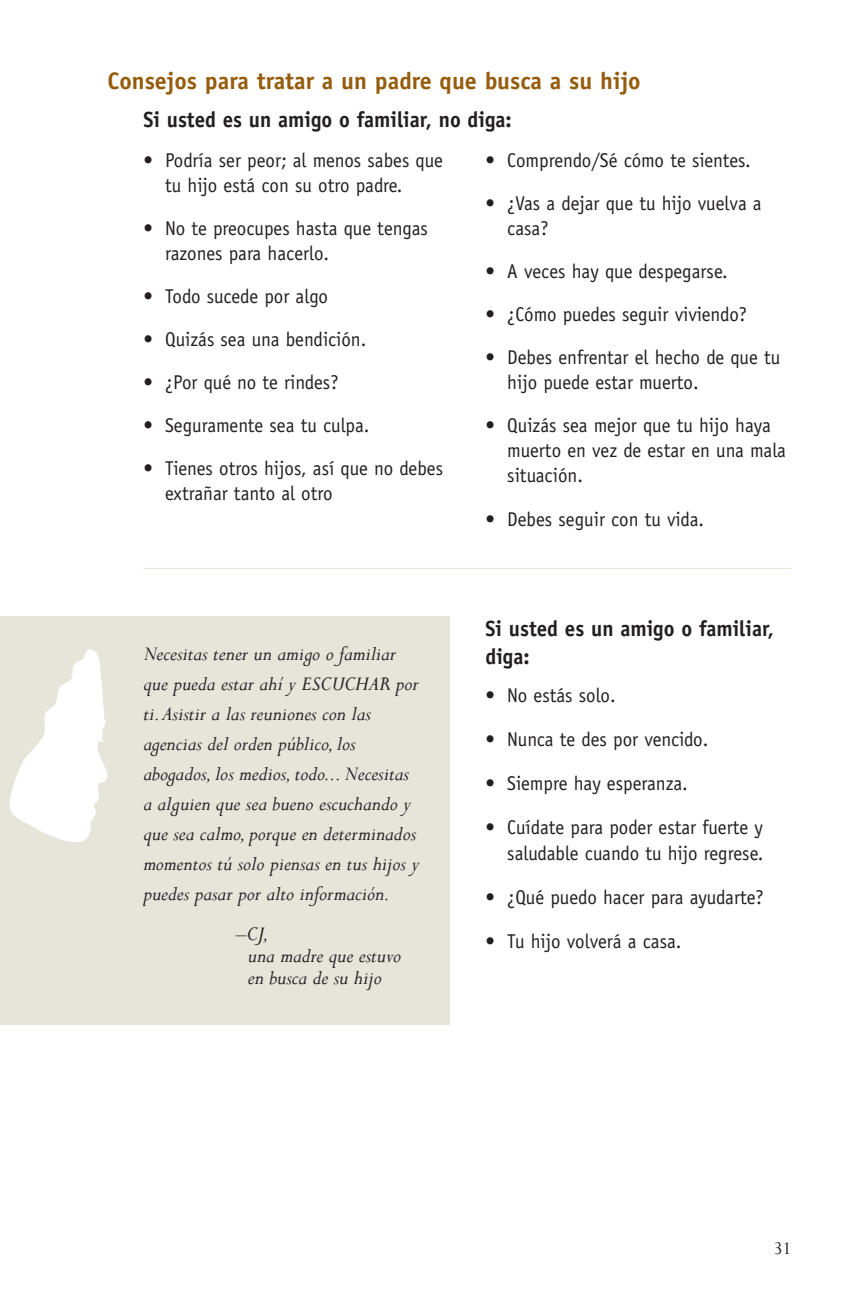
<style>
.page{position:relative;width:863px;height:1295px;background:#fff}
.page>*{position:absolute;margin:0;border:0;box-sizing:border-box;transform-origin:0 0}
.t1{font:700 24px "Officina Sans";color:#965c0d}
.t2{font:italic 22px/30px "Perpetua";color:#231f20}
.t3{font:700 22px/28px "Officina Sans";color:#231f20;scale:.95 1}
.t4{font:20px/25px "Officina Sans";color:#231f20;scale:.95 1}
.t5{font:20px "Perpetua";color:#231f20}
</style>
<div class="page">
<div style="left:0;top:616px;width:449px;height:409px;background:#e5e5da"></div>
<svg style="left:9px;top:649px;width:98px;height:193px"></svg>
<hr style="left:143px;top:568px;width:648px;height:1px;background:#e5e5da">
<p class="t1" style="left:107px;top:71px;width:535px">Consejos para tratar a un padre que busca a su hijo</p>
<p class="t3" style="left:143px;top:108px;width:389px">Si usted es un amigo o familiar, no diga:</p>
<p class="t4" style="left:165px;top:149px;width:294px;text-indent:-22px">• Podría ser peor; al menos sabes que tu hijo está con su otro padre.</p>
<p class="t4" style="left:165px;top:217px;width:278px;text-indent:-22px">• No te preocupes hasta que tengas razones para hacerlo.</p>
<p class="t4" style="left:143px;top:285px;width:196px">• Todo sucede por algo</p>
<p class="t4" style="left:143px;top:328px;width:236px">• Quizás sea una bendición.</p>
<p class="t4" style="left:143px;top:371px;width:207px">• ¿Por qué no te rindes?</p>
<p class="t4" style="left:143px;top:414px;width:239px">• Seguramente sea tu culpa.</p>
<p class="t4" style="left:165px;top:457px;width:294px;text-indent:-22px">• Tienes otros hijos, así que no debes extrañar tanto al otro</p>
<p class="t4" style="left:485px;top:149px;width:281px">• Comprendo/Sé cómo te sientes.</p>
<p class="t4" style="left:507px;top:192px;width:269px;text-indent:-22px">• ¿Vas a dejar que tu hijo vuelva a casa?</p>
<p class="t4" style="left:485px;top:260px;width:256px">• A veces hay que despegarse.</p>
<p class="t4" style="left:485px;top:303px;width:277px">• ¿Cómo puedes seguir viviendo?</p>
<p class="t4" style="left:507px;top:346px;width:289px;text-indent:-22px">• Debes enfrentar el hecho de que tu hijo puede estar muerto.</p>
<p class="t4" style="left:507px;top:414px;width:295px;text-indent:-22px">• Quizás sea mejor que tu hijo haya muerto en vez de estar en una mala situación.</p>
<p class="t4" style="left:485px;top:508px;width:232px">• Debes seguir con tu vida.</p>
<p class="t2" style="left:143px;top:639px;width:277px">Necesitas tener un amigo o familiar que pueda estar ahí y ESCUCHAR por ti. Asistir a las reuniones con las agencias del orden público, los abogados, los medios, todo... Necesitas a alguien que sea bueno escuchando y que sea calmo, porque en determinados momentos tú solo piensas en tus hijos y puedes pasar por alto información.</p>
<p class="t2" style="left:248px;top:923px;width:155px;line-height:22px;text-indent:-12px">–CJ,<br>una madre que estuvo en busca de su hijo</p>
<p class="t3" style="left:485px;top:616px;width:305px">Si usted es un amigo o familiar, diga:</p>
<p class="t4" style="left:485px;top:684px;width:138px">• No estás solo.</p>
<p class="t4" style="left:485px;top:728px;width:236px">• Nunca te des por vencido.</p>
<p class="t4" style="left:485px;top:772px;width:214px">• Siempre hay esperanza.</p>
<p class="t4" style="left:485px;top:816px;width:294px;line-height:26px;text-align:right">• Cuídate para poder estar fuerte y saludable cuando tu hijo regrese.</p>
<p class="t4" style="left:485px;top:886px;width:294px">• ¿Qué puedo hacer para ayudarte?</p>
<p class="t4" style="left:485px;top:930px;width:208px">• Tu hijo volverá a casa.</p>
<p class="t5" style="left:773px;top:1237px;width:20px">31</p>
</div>
